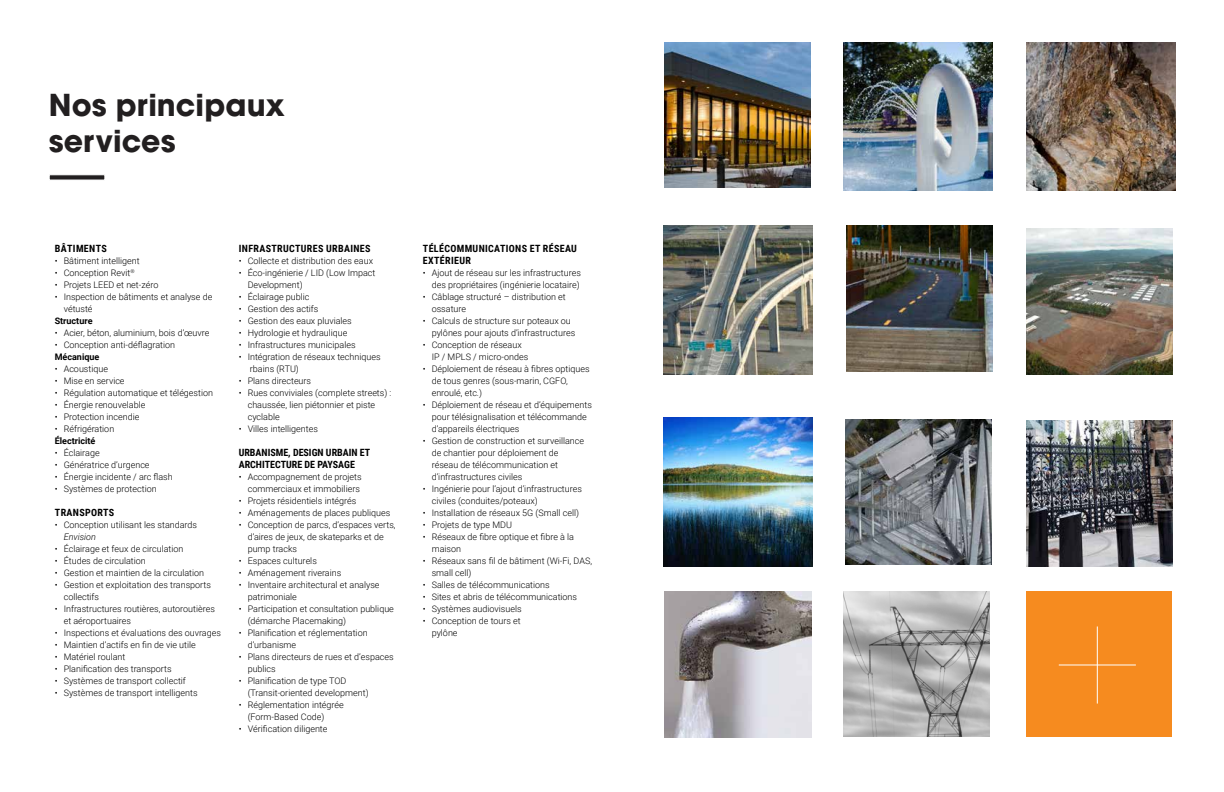
<style>
.page{position:relative;width:1224px;height:792px;background:#fff}
.page>*{position:absolute;margin:0;border:0;box-sizing:border-box;transform-origin:0 0}
.t1{font:700 30px/36px "ITC Avant Garde Pro";color:#221f20}
.t2{font:700 10px/12px "Roboto Condensed";letter-spacing:.035em;color:#000}
.t3{font:700 10px/12px "Roboto Condensed";color:#000}
.t4{font:300 9px/12px "Roboto";color:#000}
.t5{font:700 9px "Roboto";color:#000}
.t6{font:italic 300 9px "Roboto";color:#000}
</style>
<div class="page">
<img style="left:664px;top:226px;width:149px;height:149px">
<img style="left:665px;top:42px;width:146px;height:146px">
<img style="left:847px;top:226px;width:146px;height:146px">
<img style="left:844px;top:42px;width:149px;height:149px">
<img style="left:664px;top:418px;width:149px;height:149px">
<img style="left:845px;top:419px;width:146px;height:146px">
<img style="left:665px;top:591px;width:146px;height:146px">
<img style="left:1026px;top:42px;width:149px;height:149px">
<img style="left:844px;top:591px;width:146px;height:146px">
<img style="left:1026px;top:420px;width:147px;height:147px">
<img style="left:1026px;top:229px;width:146px;height:146px">
<div style="left:1026px;top:591px;width:146px;height:146px;background:#f68b1f"></div>
<hr style="left:1097px;top:626px;width:1px;height:78px;background:#fff">
<hr style="left:1059px;top:664px;width:77px;height:1px;background:#fff">
<svg style="left:49px;top:175px;width:56px;height:5px"></svg>
<h1 class="t1" style="left:49px;top:87px;width:237px">Nos principaux services</h1>
<p class="t2" style="left:55px;top:242px;width:53px">BÂTIMENTS</p>
<p class="t4" style="left:55px;top:254px;width:86px">• Bâtiment intelligent</p>
<p class="t4" style="left:55px;top:266px;width:81px">• Conception Revit<sup>®</sup></p>
<p class="t4" style="left:55px;top:278px;width:105px">• Projets LEED et net-zéro</p>
<p class="t4" style="left:64px;top:290px;width:150px;text-indent:-9px">• Inspection de bâtiments et analyse de vétusté</p>
<p class="t5" style="left:55px;top:314px;width:39px">Structure</p>
<p class="t4" style="left:55px;top:326px;width:156px">• Acier, béton, aluminium, bois d’œuvre</p>
<p class="t4" style="left:55px;top:338px;width:122px">• Conception anti-déflagration</p>
<p class="t5" style="left:55px;top:350px;width:46px">Mécanique</p>
<p class="t4" style="left:55px;top:362px;width:55px">• Acoustique</p>
<p class="t4" style="left:55px;top:374px;width:71px">• Mise en service</p>
<p class="t4" style="left:55px;top:386px;width:160px">• Régulation automatique et télégestion</p>
<p class="t4" style="left:55px;top:398px;width:92px">• Énergie renouvelable</p>
<p class="t4" style="left:55px;top:410px;width:86px">• Protection incendie</p>
<p class="t4" style="left:55px;top:422px;width:61px">• Réfrigération</p>
<p class="t5" style="left:55px;top:434px;width:42px">Électricité</p>
<p class="t4" style="left:55px;top:446px;width:46px">• Éclairage</p>
<p class="t4" style="left:55px;top:458px;width:96px">• Génératrice d’urgence</p>
<p class="t4" style="left:55px;top:470px;width:120px">• Énergie incidente / arc flash</p>
<p class="t4" style="left:55px;top:482px;width:103px">• Systèmes de protection</p>
<p class="t2" style="left:55px;top:506px;width:61px">TRANSPORTS</p>
<p class="t4" style="left:55px;top:518px;width:144px">• Conception utilisant les standards</p>
<p class="t6" style="left:64px;top:530px;width:34px">Envision</p>
<p class="t4" style="left:55px;top:542px;width:130px">• Éclairage et feux de circulation</p>
<p class="t4" style="left:55px;top:554px;width:93px">• Études de circulation</p>
<p class="t4" style="left:55px;top:566px;width:151px">• Gestion et maintien de la circulation</p>
<p class="t4" style="left:64px;top:578px;width:149px;text-indent:-9px">• Gestion et exploitation des transports collectifs</p>
<p class="t4" style="left:64px;top:602px;width:153px;text-indent:-9px">• Infrastructures routières, autoroutières et aéroportuaires</p>
<p class="t4" style="left:55px;top:626px;width:168px">• Inspections et évaluations des ouvrages</p>
<p class="t4" style="left:55px;top:638px;width:143px">• Maintien d’actifs en fin de vie utile</p>
<p class="t4" style="left:55px;top:650px;width:72px">• Matériel roulant</p>
<p class="t4" style="left:55px;top:662px;width:118px">• Planification des transports</p>
<p class="t4" style="left:55px;top:674px;width:133px">• Systèmes de transport collectif</p>
<p class="t4" style="left:55px;top:686px;width:144px">• Systèmes de transport intelligents</p>
<p class="t2" style="left:239px;top:242px;width:133px">INFRASTRUCTURES URBAINES</p>
<p class="t4" style="left:239px;top:254px;width:136px">• Collecte et distribution des eaux</p>
<p class="t4" style="left:248px;top:266px;width:129px;text-indent:-9px">• Éco-ingénierie / LID (Low Impact<br>Development)</p>
<p class="t4" style="left:239px;top:290px;width:72px">• Éclairage public</p>
<p class="t4" style="left:239px;top:302px;width:81px">• Gestion des actifs</p>
<p class="t4" style="left:239px;top:314px;width:115px">• Gestion des eaux pluviales</p>
<p class="t4" style="left:239px;top:326px;width:110px">• Hydrologie et hydraulique</p>
<p class="t4" style="left:239px;top:338px;width:118px">• Infrastructures municipales</p>
<p class="t4" style="left:250px;top:350px;width:132px;text-indent:-11px">• Intégration de réseaux techniques rbains (RTU)</p>
<p class="t4" style="left:239px;top:374px;width:74px">• Plans directeurs</p>
<p class="t4" style="left:248px;top:386px;width:145px;text-indent:-9px">• Rues conviviales (complete streets) : chaussée, lien piétonnier et piste cyclable</p>
<p class="t4" style="left:239px;top:422px;width:81px">• Villes intelligentes</p>
<p class="t3" style="left:239px;top:446px;width:133px">URBANISME, DESIGN URBAIN ET<br>ARCHITECTURE DE PAYSAGE</p>
<p class="t4" style="left:239px;top:470px;width:124px;text-align:right">• Accompagnement de projets commerciaux et immobiliers</p>
<p class="t4" style="left:239px;top:494px;width:119px">• Projets résidentiels intégrés</p>
<p class="t4" style="left:239px;top:506px;width:153px">• Aménagements de places publiques</p>
<p class="t4" style="left:248px;top:518px;width:149px;text-indent:-9px">• Conception de parcs, d’espaces verts, d’aires de jeux, de skateparks et de pump tracks</p>
<p class="t4" style="left:239px;top:554px;width:80px">• Espaces culturels</p>
<p class="t4" style="left:239px;top:566px;width:104px">• Aménagement riverains</p>
<p class="t4" style="left:248px;top:578px;width:133px;text-indent:-9px">• Inventaire architectural et analyse patrimoniale</p>
<p class="t4" style="left:248px;top:602px;width:148px;text-indent:-9px">• Participation et consultation publique (démarche Placemaking)</p>
<p class="t4" style="left:248px;top:626px;width:121px;text-indent:-9px">• Planification et réglementation d’urbanisme</p>
<p class="t4" style="left:248px;top:650px;width:148px;text-indent:-9px">• Plans directeurs de rues et d’espaces publics</p>
<p class="t4" style="left:248px;top:674px;width:122px;text-indent:-9px">• Planification de type TOD (Transit-oriented development)</p>
<p class="t4" style="left:248px;top:698px;width:98px;text-indent:-9px">• Réglementation intégrée (Form-Based Code)</p>
<p class="t4" style="left:239px;top:722px;width:90px">• Vérification diligente</p>
<p class="t2" style="left:423px;top:242px;width:156px">TÉLÉCOMMUNICATIONS ET RÉSEAU<br>EXTÉRIEUR</p>
<p class="t4" style="left:423px;top:266px;width:160px;text-align:right">• Ajout de réseau sur les infrastructures des propriétaires (ingénierie locataire)</p>
<p class="t4" style="left:432px;top:290px;width:136px;text-indent:-9px">• Câblage structuré – distribution et ossature</p>
<p class="t4" style="left:432px;top:314px;width:145px;text-indent:-9px">• Calculs de structure sur poteaux ou pylônes pour ajouts d’infrastructures</p>
<p class="t4" style="left:432px;top:338px;width:98px;text-indent:-9px">• Conception de réseaux<br>IP / MPLS / micro-ondes</p>
<p class="t4" style="left:432px;top:362px;width:159px;text-indent:-9px">• Déploiement de réseau à fibres optiques de tous genres (sous-marin, CGFO, enroulé, etc.)</p>
<p class="t4" style="left:432px;top:398px;width:162px;text-indent:-9px">• Déploiement de réseau et d’équipements pour télésignalisation et télécommande d’appareils électriques</p>
<p class="t4" style="left:432px;top:434px;width:154px;text-indent:-9px">• Gestion de construction et surveillance de chantier pour déploiement de réseau de télécommunication et d’infrastructures civiles</p>
<p class="t4" style="left:432px;top:482px;width:152px;text-indent:-9px">• Ingénierie pour l’ajout d’infrastructures civiles (conduites/poteaux)</p>
<p class="t4" style="left:423px;top:506px;width:158px">• Installation de réseaux 5G (Small cell)</p>
<p class="t4" style="left:423px;top:518px;width:91px">• Projets de type MDU</p>
<p class="t4" style="left:432px;top:530px;width:144px;text-indent:-9px">• Réseaux de fibre optique et fibre à la maison</p>
<p class="t4" style="left:432px;top:554px;width:162px;text-indent:-9px">• Réseaux sans fil de bâtiment (Wi-Fi, DAS, small cell)</p>
<p class="t4" style="left:423px;top:578px;width:129px">• Salles de télécommunications</p>
<p class="t4" style="left:423px;top:590px;width:156px">• Sites et abris de télécommunications</p>
<p class="t4" style="left:423px;top:602px;width:100px">• Systèmes audiovisuels</p>
<p class="t4" style="left:423px;top:614px;width:100px">• Conception de tours et</p>
</div>
